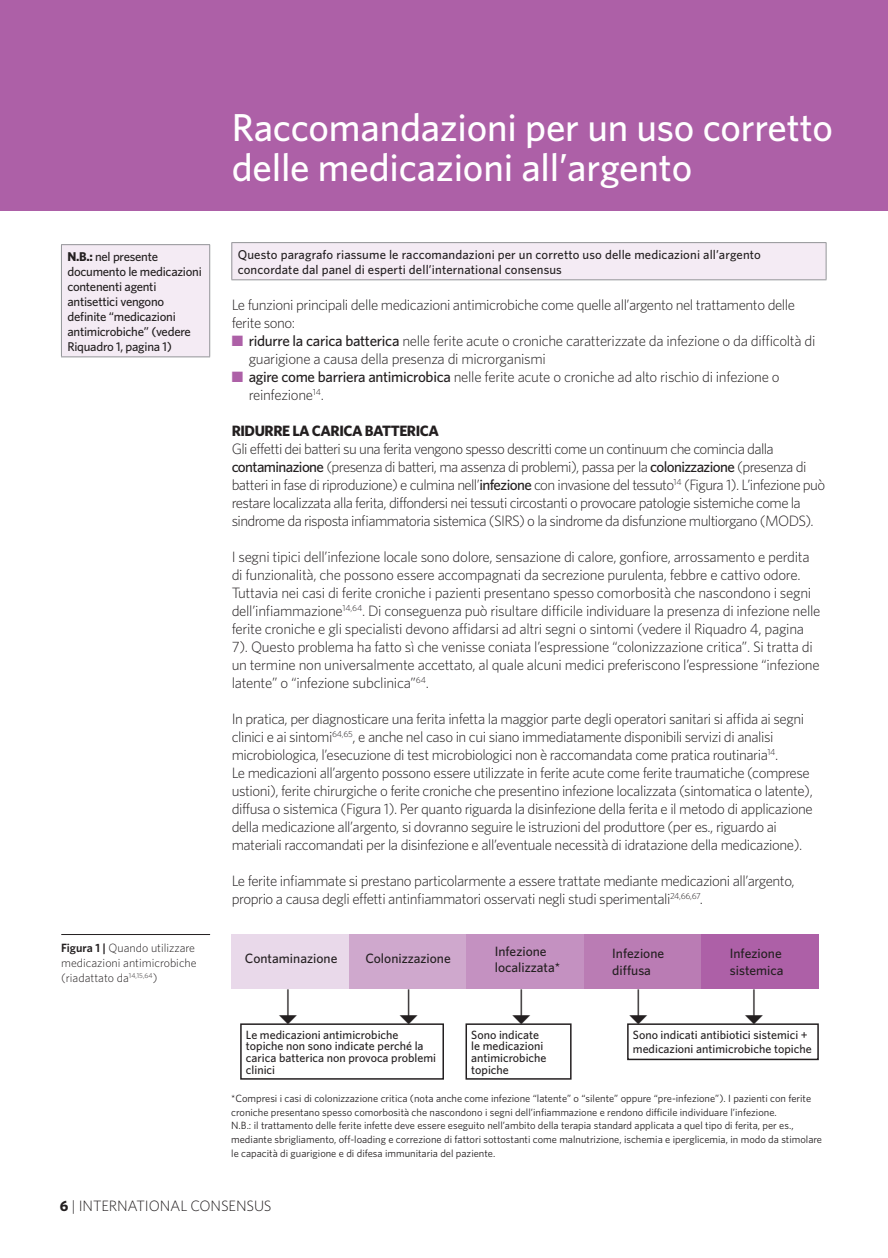
<style>
.page{position:relative;width:888px;height:1258px;background:#fff}
.page>*{position:absolute;margin:0;border:0;box-sizing:border-box;transform-origin:0 0}
.t1{font:500 39px/40.2px "Whitney";letter-spacing:-.005em;color:#fff}
.t2{font:300 15px/18px "Whitney";letter-spacing:-.03em;color:#231f20}
.t3{font:300 15px "Whitney";letter-spacing:-.01em;color:#231f20}
.t4{font:700 15px "Whitney";letter-spacing:-.03em;color:#231f20}
.t5{font:500 13.5px/15.5px "Whitney";color:#231f20}
.t6{font:500 12.75px/15px "Whitney";color:#231f20}
.t7{font:500 12.75px/15px "Whitney";letter-spacing:-.02em;color:#231f20}
.t8{font:500 12px/11.7px "Whitney";color:#231f20}
.t9{font:300 12px/15px "Whitney";color:#231f20}
.t10{font:10.5px/14px "Whitney";color:#231f20}
.s1{font-weight:700}
.s2{font-weight:600}
.s3{color:#ad60a7}
.s4{font-weight:500}
</style>
<div class="page">
<div style="left:0;top:0;width:881px;height:211px;background:#ad60a7"></div>
<div style="left:232px;top:243px;width:594px;height:37px;background:#f4ebf4"></div>
<hr style="left:231px;top:243px;width:1px;height:36px;background:#939598">
<hr style="left:826px;top:243px;width:1px;height:36px;background:#939598">
<hr style="left:231px;top:242px;width:595px;height:1px;background:#939598">
<hr style="left:231px;top:279px;width:595px;height:1px;background:#939598">
<hr style="left:61px;top:934px;width:149px;height:1px;background:#231f20">
<div style="left:231px;top:934px;width:118px;height:54px;background:#e9d9ea"></div>
<div style="left:349px;top:934px;width:117px;height:54px;background:#cfa8cd"></div>
<div style="left:466px;top:934px;width:118px;height:54px;background:#c491c1"></div>
<div style="left:584px;top:934px;width:117px;height:54px;background:#ba7cb4"></div>
<div style="left:701px;top:934px;width:118px;height:54px;background:#ad60a7"></div>
<div style="left:240px;top:1023px;width:204px;height:57px;border:2px solid #231f20"></div>
<div style="left:465px;top:1023px;width:106px;height:57px;border:2px solid #231f20"></div>
<div style="left:627px;top:1023px;width:192px;height:37px;border:2px solid #231f20"></div>
<div style="left:61px;top:245px;width:149px;height:112px;background:#f4ebf4"></div>
<hr style="left:61px;top:245px;width:1px;height:111px;background:#939598">
<hr style="left:209px;top:245px;width:1px;height:111px;background:#939598">
<hr style="left:61px;top:244px;width:149px;height:1px;background:#939598">
<hr style="left:61px;top:356px;width:149px;height:1px;background:#939598">
<svg style="left:881px;top:0;width:7px;height:211px"></svg>
<svg style="left:279px;top:1023px;width:18px;height:1px"></svg>
<svg style="left:400px;top:1023px;width:18px;height:1px"></svg>
<svg style="left:513px;top:1023px;width:18px;height:1px"></svg>
<svg style="left:629px;top:1023px;width:19px;height:1px"></svg>
<svg style="left:745px;top:1023px;width:18px;height:1px"></svg>
<p class="t7" style="left:67px;top:249px;width:136px"><span class="s1">N.B.:</span> nel presente documento le medicazioni contenenti agenti antisettici vengono definite “medicazioni antimicrobiche” (vedere<br>Riquadro 1, pagina 1)</p>
<p class="t9" style="left:61px;top:940px;width:137px"><span class="s2">Figura 1 |</span> Quando utilizzare medicazioni antimicrobiche (riadattato da<sup>14,15,64</sup>)</p>
<h1 class="t1" style="left:232px;top:106px;width:603px">Raccomandazioni per un uso corretto delle medicazioni all’argento</h1>
<p class="t6" style="left:238px;top:246px;width:525px">Questo paragrafo riassume le raccomandazioni per un corretto uso delle medicazioni all’argento concordate dal panel di esperti dell’international consensus</p>
<p class="t2" style="left:232px;top:296px;width:565px">Le funzioni principali delle medicazioni antimicrobiche come quelle all’argento nel trattamento delle ferite sono:</p>
<p class="t2" style="left:249px;top:332px;width:568px;text-indent:-17px"><span class="s3">■</span> <span class="s4">ridurre la carica batterica</span> nelle ferite acute o croniche caratterizzate da infezione o da difficoltà di guarigione a causa della presenza di microrganismi</p>
<p class="t2" style="left:249px;top:368px;width:532px;text-indent:-17px"><span class="s3">■</span> <span class="s4">agire come barriera antimicrobica</span> nelle ferite acute o croniche ad alto rischio di infezione o reinfezione<sup>14</sup>.</p>
<p class="t4" style="left:232px;top:422px;width:209px">RIDURRE LA CARICA BATTERICA</p>
<p class="t2" style="left:232px;top:440px;width:595px">Gli effetti dei batteri su una ferita vengono spesso descritti come un continuum che comincia dalla <span class="s4">contaminazione</span> (presenza di batteri, ma assenza di problemi), passa per la <span class="s4">colonizzazione</span> (presenza di batteri in fase di riproduzione) e culmina nell’<span class="s4">infezione</span> con invasione del tessuto<sup>14</sup> (Figura 1). L’infezione può restare localizzata alla ferita, diffondersi nei tessuti circostanti o provocare patologie sistemiche come la sindrome da risposta infiammatoria sistemica (SIRS) o la sindrome da disfunzione multiorgano (MODS).</p>
<p class="t2" style="left:232px;top:548px;width:590px">I segni tipici dell’infezione locale sono dolore, sensazione di calore, gonfiore, arrossamento e perdita di funzionalità, che possono essere accompagnati da secrezione purulenta, febbre e cattivo odore.<br>Tuttavia nei casi di ferite croniche i pazienti presentano spesso comorbosità che nascondono i segni dell’infiammazione<sup>14,64</sup>. Di conseguenza può risultare difficile individuare la presenza di infezione nelle ferite croniche e gli specialisti devono affidarsi ad altri segni o sintomi (vedere il Riquadro 4, pagina 7). Questo problema ha fatto sì che venisse coniata l’espressione “colonizzazione critica”. Si tratta di un termine non universalmente accettato, al quale alcuni medici preferiscono l’espressione “infezione latente” o “infezione subclinica”<sup>64</sup>.</p>
<p class="t2" style="left:232px;top:710px;width:583px">In pratica, per diagnosticare una ferita infetta la maggior parte degli operatori sanitari si affida ai segni clinici e ai sintomi<sup>64,65</sup>, e anche nel caso in cui siano immediatamente disponibili servizi di analisi microbiologica, l’esecuzione di test microbiologici non è raccomandata come pratica routinaria<sup>14</sup>.<br>Le medicazioni all’argento possono essere utilizzate in ferite acute come ferite traumatiche (comprese ustioni), ferite chirurgiche o ferite croniche che presentino infezione localizzata (sintomatica o latente), diffusa o sistemica (Figura 1). Per quanto riguarda la disinfezione della ferita e il metodo di applicazione della medicazione all’argento, si dovranno seguire le istruzioni del produttore (per es., riguardo ai materiali raccomandati per la disinfezione e all’eventuale necessità di idratazione della medicazione).</p>
<p class="t2" style="left:232px;top:872px;width:564px">Le ferite infiammate si prestano particolarmente a essere trattate mediante medicazioni all’argento, proprio a causa degli effetti antinfiammatori osservati negli studi sperimentali<sup>24,66,67</sup>.</p>
<p class="t5" style="left:245px;top:950px;width:94px">Contaminazione</p>
<p class="t5" style="left:365px;top:950px;width:87px">Colonizzazione</p>
<p class="t5" style="left:495px;top:943px;width:67px">Infezione localizzata*</p>
<p class="t5" style="left:612px;top:945px;width:53px;line-height:16.8px">Infezione diffusa</p>
<p class="t5" style="left:730px;top:945px;width:53px">Infezione</p>
<p class="t5" style="left:730px;top:962px;width:55px">sistemica</p>
<p class="t8" style="left:246px;top:1028px;width:192px">Le medicazioni antimicrobiche topiche non sono indicate perché la carica batterica non provoca problemi clinici</p>
<p class="t8" style="left:471px;top:1028px;width:77px">Sono indicate le medicazioni antimicrobiche topiche</p>
<p class="t8" style="left:633px;top:1027px;width:180px;line-height:14.1px">Sono indicati antibiotici sistemici + medicazioni antimicrobiche topiche</p>
<p class="t10" style="left:231px;top:1091px;width:592px">*Compresi i casi di colonizzazione critica (nota anche come infezione “latente” o “silente” oppure “pre-infezione”). I pazienti con ferite croniche presentano spesso comorbosità che nascondono i segni dell’infiammazione e rendono difficile individuare l’infezione.<br>N.B.: il trattamento delle ferite infette deve essere eseguito nell’ambito della terapia standard applicata a quel tipo di ferita, per es., mediante sbrigliamento, off-loading e correzione di fattori sottostanti come malnutrizione, ischemia e iperglicemia, in modo da stimolare le capacità di guarigione e di difesa immunitaria del paziente.</p>
<p class="t3" style="left:60px;top:1197px;width:213px"><span class="s1">6</span> | INTERNATIONAL CONSENSUS</p>
</div>
